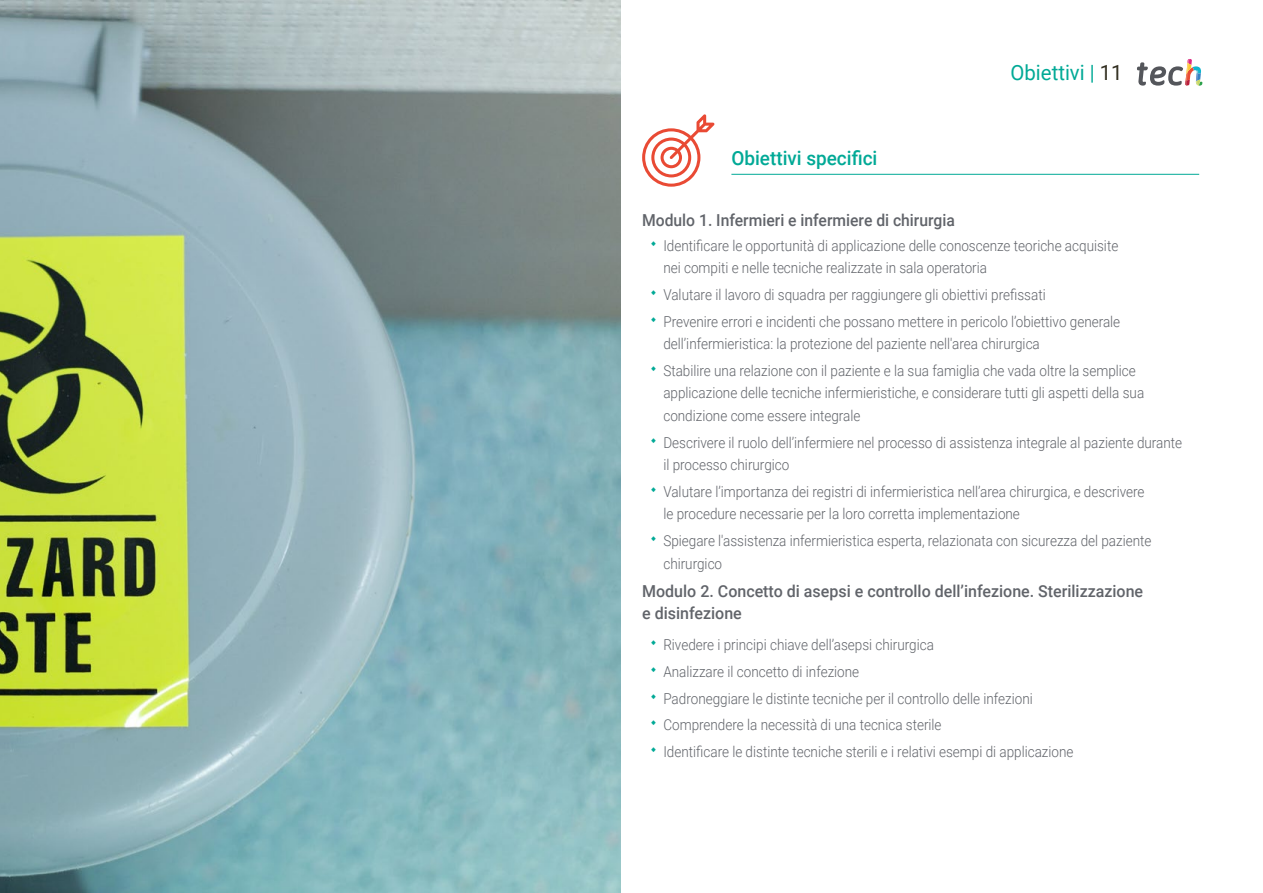
<style>
.page{position:relative;width:1263px;height:893px;background:#fff}
.page>*{position:absolute;margin:0;border:0;box-sizing:border-box;transform-origin:0 0}
.t1{font:21px "Roboto";color:#00a996}
.t2{font:500 19.5px "Roboto";color:#00a996}
.t3{font:500 16.5px/22.5px "Roboto";color:#61646a}
.t4{font:500 16.5px "Roboto";color:#61646a;scale:.95 1}
.t5{font:300 15px/26.7px "Roboto";color:#61646a;scale:.9 1}
.s1{color:#312e20}
</style>
<div class="page">
<hr style="left:731px;top:174px;width:468px;height:1px;background:#00a996">
<svg style="left:642px;top:114px;width:72px;height:73px"></svg>
<img style="left:0;top:0;width:621px;height:893px">
<svg style="left:1137px;top:59px;width:65px;height:27px"></svg>
<h2 class="t2" style="left:731px;top:145px;width:147px">Obiettivi specifici</h2>
<h1 class="t1" style="left:1010px;top:57px;width:114px">Obiettivi | <span class="s1">11</span></h1>
<p class="t4" style="left:642px;top:209px;width:331px">Modulo 1. Infermieri e infermiere di chirurgia</p>
<p class="t5" style="left:663px;top:234px;width:507px;line-height:22.5px">Identificare le opportunità di applicazione delle conoscenze teoriche acquisite nei compiti e nelle tecniche realizzate in sala operatoria</p>
<p class="t5" style="left:663px;top:281px;width:509px">Valutare il lavoro di squadra per raggiungere gli obiettivi prefissati<br>Prevenire errori e incidenti che possano mettere in pericolo l’obiettivo generale</p>
<p class="t5" style="left:663px;top:330px;width:526px">dell’infermieristica: la protezione del paziente nell'area chirurgica<br>Stabilire una relazione con il paziente e la sua famiglia che vada oltre la semplice</p>
<p class="t5" style="left:663px;top:381px;width:536px;line-height:22.5px">applicazione delle tecniche infermieristiche, e considerare tutti gli aspetti della sua condizione come essere integrale</p>
<p class="t5" style="left:663px;top:431px;width:578px;line-height:22.5px">Descrivere il ruolo dell’infermiere nel processo di assistenza integrale al paziente durante il processo chirurgico</p>
<p class="t5" style="left:663px;top:480px;width:536px;line-height:22.5px">Valutare l’importanza dei registri di infermieristica nell’area chirurgica, e descrivere le procedure necessarie per la loro corretta implementazione</p>
<p class="t5" style="left:663px;top:529px;width:544px;line-height:22.5px">Spiegare l'assistenza infermieristica esperta, relazionata con sicurezza del paziente chirurgico</p>
<p class="t3" style="left:642px;top:579px;width:503px">Modulo 2. Concetto di asepsi e controllo dell’infezione. Sterilizzazione e disinfezione</p>
<p class="t5" style="left:663px;top:631px;width:457px">Rivedere i principi chiave dell’asepsi chirurgica<br>Analizzare il concetto di infezione<br>Padroneggiare le distinte tecniche per il controllo delle infezioni Comprendere la necessità di una tecnica sterile<br>Identificare le distinte tecniche sterili e i relativi esempi di applicazione</p>
</div>
